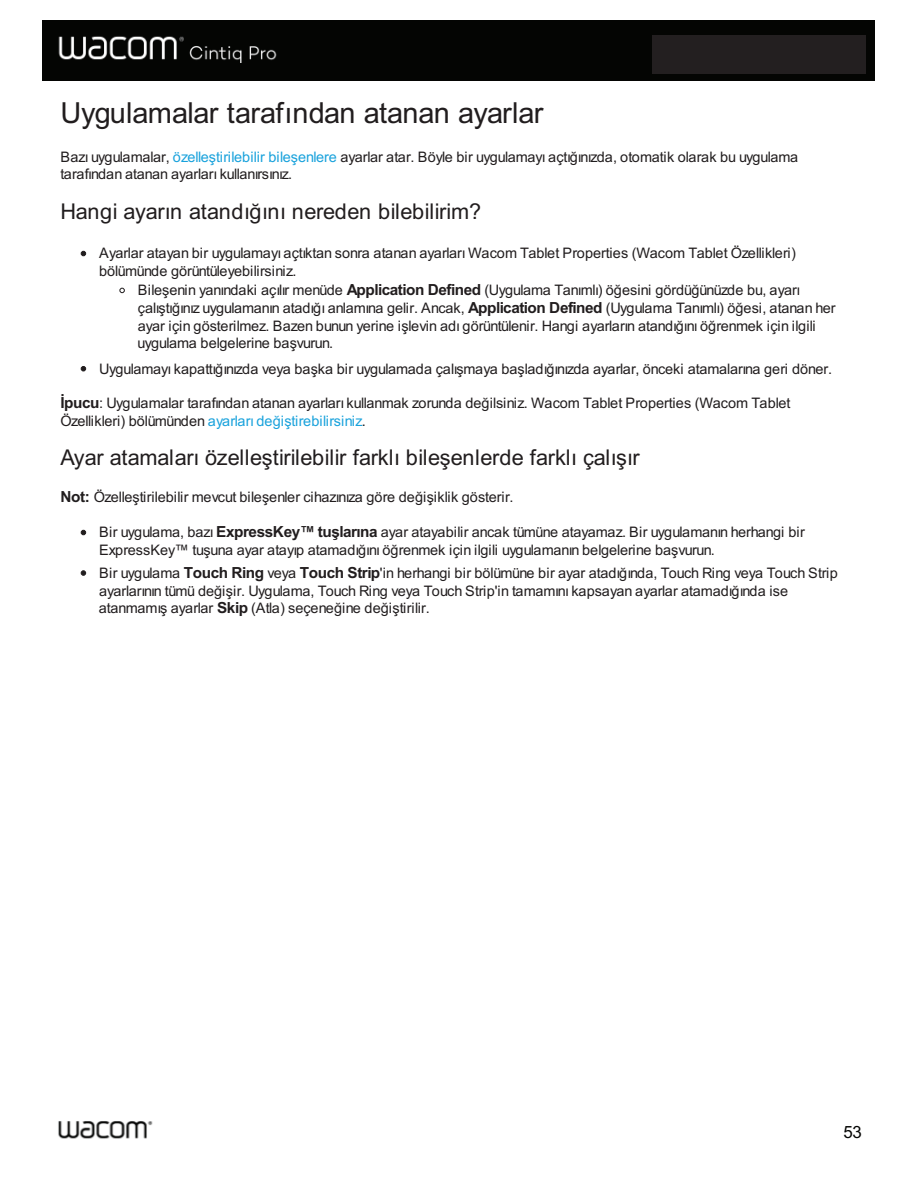
<style>
.page{position:relative;width:918px;height:1188px;background:#fff}
.page>*{position:absolute;margin:0;border:0;box-sizing:border-box;transform-origin:0 0}
.t1{font:32.4px "Arial";letter-spacing:-.025em;color:#211d1e}
.t2{font:24.3px "Arial";letter-spacing:-.005em;color:#211d1e}
.t3{font:18.9px "Arial";color:#040503}
.t4{font:16.2px/17.1px "Arial";letter-spacing:-.005em;color:#211d1e}
.t5{font:16.2px "Arial";letter-spacing:-.005em;color:#19a2dc}
.s1{color:#19a2dc}
.s2{font-weight:700;font-size:17.1px}
.s3{color:#211d1e}
</style>
<div class="page">
<svg style="left:81px;top:251px;width:5px;height:5px"></svg>
<svg style="left:119px;top:288px;width:6px;height:5px"></svg>
<svg style="left:81px;top:366px;width:5px;height:5px"></svg>
<svg style="left:81px;top:530px;width:5px;height:5px"></svg>
<svg style="left:81px;top:570px;width:5px;height:6px"></svg>
<div style="left:42px;top:20px;width:833px;height:60px;background:#040503"></div>
<img style="left:58px;top:36px;width:219px;height:26px">
<img style="left:58px;top:1121px;width:95px;height:18px">
<div style="left:652px;top:35px;width:214px;height:38px;background:#231f20"></div>
<h1 class="t1" style="left:60px;top:97px;width:484px">Uygulamalar tarafından atanan ayarlar</h1>
<p class="t4" style="left:60px;top:149px;width:739px">Bazı uygulamalar, <span class="s1">özelleştirilebilir bileşenlere</span> ayarlar atar. Böyle bir uygulamayı açtığınızda, otomatik olarak bu uygulama tarafından atanan ayarları kullanırsınız.</p>
<h2 class="t2" style="left:60px;top:200px;width:422px">Hangi ayarın atandığını nereden bilebilirim?</h2>
<p class="t4" style="left:99px;top:245px;width:698px">Ayarlar atayan bir uygulamayı açtıktan sonra atanan ayarlarıWacom Tablet Properties (Wacom Tablet Özellikleri) bölümünde görüntüleyebilirsiniz.</p>
<p class="t4" style="left:138px;top:282px;width:700px;line-height:17.7px">Bileşenin yanındaki açılır menüde <span class="s2">Application Defined</span> (Uygulama Tanımlı) öğesini gördüğünüzde bu, ayarı çalıştığınız uygulamanın atadığı anlamına gelir. Ancak, <span class="s2">Application Defined</span> (Uygulama Tanımlı) öğesi, atanan her ayar için gösterilmez. Bazen bunun yerine işlevin adı görüntülenir. Hangi ayarların atandığını öğrenmek için ilgili uygulama belgelerine başvurun.</p>
<p class="t4" style="left:60px;top:352px;width:773px;line-height:34.2px;text-indent:39px">Uygulamayı kapattığınızda veya başka bir uygulamada çalışmaya başladığınızda ayarlar, önceki atamalarına geri döner.<br><span class="s2">İpucu</span>: Uygulamalar tarafından atanan ayarları kullanmak zorunda değilsiniz. Wacom Tablet Properties (Wacom Tablet</p>
<p class="t5" style="left:60px;top:413px;width:307px"><span class="s3">Özellikleri) bölümünden</span> ayarları değiştirebilirsiniz<span class="s3">.</span></p>
<h2 class="t2" style="left:60px;top:447px;width:581px">Ayar atamaları özelleştirilebilir farklı bileşenlerde farklı çalışır</h2>
<p class="t4" style="left:99px;top:480px;width:707px;line-height:35.1px;text-indent:-39px"><span class="s2">Not:</span> Özelleştirilebilir mevcut bileşenler cihazınıza göre değişiklik gösterir.<br>Bir uygulama, bazı <span class="s2">ExpressKey™ tuşlarına</span> ayar atayabilir ancak tümüne atayamaz. Bir uygulamanın herhangi bir</p>
<p class="t4" style="left:99px;top:539px;width:740px;line-height:22.5px">ExpressKey™ tuşuna ayar atayıp atamadığını öğrenmek için ilgili uygulamanın belgelerine başvurun.<br>Bir uygulama <span class="s2">Touch Ring</span> veya <span class="s2">Touch Strip</span>'in herhangi bir bölümüne bir ayar atadığında, Touch Ring veya Touch Strip</p>
<p class="t4" style="left:99px;top:583px;width:691px">ayarlarının tümü değişir. Uygulama, Touch Ring veya Touch Strip'in tamamını kapsayan ayarlar atamadığında ise atanmamış ayarlar <span class="s2">Skip</span> (Atla) seçeneğine değiştirilir.</p>
<p class="t3" style="left:843px;top:1123px;width:20px">53</p>
</div>
